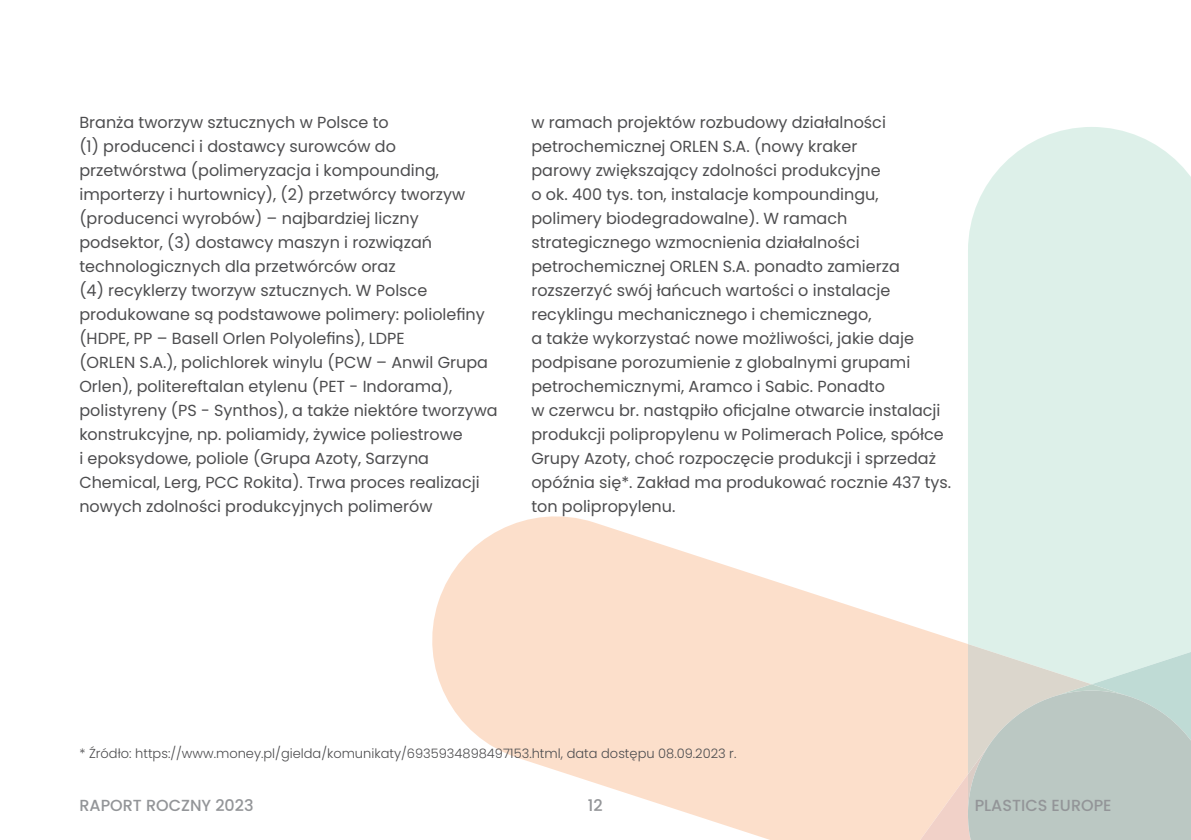
<style>
.page{position:relative;width:1191px;height:840px;background:#fff}
.page>*{position:absolute;margin:0;border:0;box-sizing:border-box;transform-origin:0 0}
.t1{font:16px/24px "Poppins";color:#4d4d4f}
.t2{font:500 16px "Poppins";color:#939598}
.t3{font:300 13px "Poppins";color:#4d4d4f}
</style>
<div class="page">
<div style="left:968px;top:127px;width:223px;height:516px;background:#ddf0e9"></div>
<svg style="left:432px;top:516px;width:532px;height:323px;fill:#fcdfcb"></svg>
<svg style="left:891px;top:643px;width:300px;height:196px;background:#d2d3ca"></svg>
<p class="t1" style="left:79px;top:110px;width:420px">Branża tworzyw sztucznych w Polsce to<br>(1) producenci i dostawcy surowców do przetwórstwa (polimeryzacja i kompounding, importerzy i hurtownicy), (2) przetwórcy tworzyw (producenci wyrobów) – najbardziej liczny podsektor, (3) dostawcy maszyn i rozwiązań technologicznych dla przetwórców oraz<br>(4) recyklerzy tworzyw sztucznych. W Polsce produkowane są podstawowe polimery: poliolefiny (HDPE, PP – Basell Orlen Polyolefins), LDPE<br>(ORLEN S.A.), polichlorek winylu (PCW – Anwil Grupa Orlen), politereftalan etylenu (PET - Indorama), polistyreny (PS - Synthos), a także niektóre tworzywa konstrukcyjne, np. poliamidy, żywice poliestrowe<br>i epoksydowe, poliole (Grupa Azoty, Sarzyna Chemical, Lerg, PCC Rokita). Trwa proces realizacji nowych zdolności produkcyjnych polimerów</p>
<p class="t1" style="left:531px;top:110px;width:421px">w ramach projektów rozbudowy działalności petrochemicznej ORLEN S.A. (nowy kraker<br>parowy zwiększający zdolności produkcyjne<br>o ok. 400 tys. ton, instalacje kompoundingu, polimery biodegradowalne). W ramach strategicznego wzmocnienia działalności petrochemicznej ORLEN S.A. ponadto zamierza rozszerzyć swój łańcuch wartości o instalacje recyklingu mechanicznego i chemicznego,<br>a także wykorzystać nowe możliwości, jakie daje podpisane porozumienie z globalnymi grupami petrochemicznymi, Aramco i Sabic. Ponadto<br>w czerwcu br. nastąpiło oficjalne otwarcie instalacji produkcji polipropylenu w Polimerach Police, spółce Grupy Azoty, choć rozpoczęcie produkcji i sprzedaż opóźnia się*. Zakład ma produkować rocznie 437 tys. ton polipropylenu.</p>
<p class="t3" style="left:79px;top:745px;width:658px">* Źródło: https://www.money.pl/gielda/komunikaty/6935934898497153.html, data dostępu 08.09.2023 r.</p>
<p class="t2" style="left:79px;top:796px;width:176px">RAPORT ROCZNY 2023</p>
<p class="t2" style="left:588px;top:796px;width:16px">12</p>
<p class="t2" style="left:974px;top:796px;width:138px">PLASTICS EUROPE</p>
</div>
